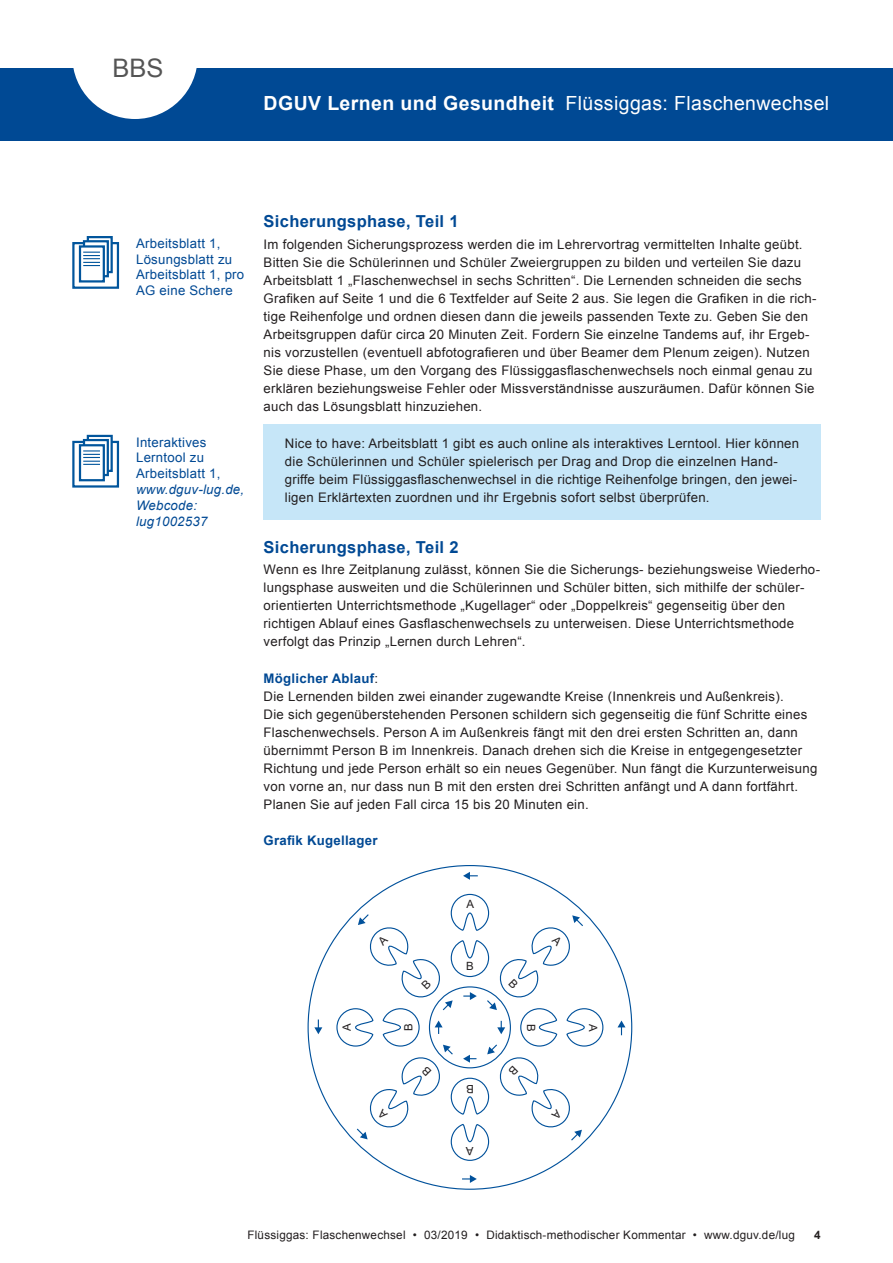
<style>
.page{position:relative;width:893px;height:1263px;background:#fff}
.page>*{position:absolute;margin:0;border:0;box-sizing:border-box;transform-origin:0 0}
.t1{font:25.5px "Arial";color:#555}
.t2{font:19.5px "Arial";letter-spacing:.02em;color:#fff}
.Zwischenueberschrift{font:700 16.5px "Arial";letter-spacing:.02em;color:#004994}
.Fliesstext{font:13.2px/18px "Arial";letter-spacing:.02em;color:#231f20}
.hinweis_links{font:13.2px/15.9px "Arial";letter-spacing:.02em;color:#004994}
.Fliesstext-2{font:700 13.2px "Arial";letter-spacing:.02em;color:#004994}
.hinweis_links-2{font:italic 13.2px "Arial";letter-spacing:.02em;color:#004994}
.t3{font:11.7px "Arial";letter-spacing:.02em;color:#231f20}
.t4{font:700 11.7px "Arial";color:#231f20}
.t5{font:11.4px "Arial";color:#231f20}
.s1{font-weight:700}
.s2{font-style:italic}
.s3{font-weight:400;color:#231f20}
</style>
<div class="page">
<div style="left:0;top:68px;width:893px;height:72px;background:#004994"></div>
<svg style="left:73px;top:68px;width:124px;height:51px"></svg>
<div style="left:264px;top:424px;width:557px;height:96px;background:#c6e6f8"></div>
<div style="left:73px;top:243px;width:45px;height:45px;background:linear-gradient(to right,#fff,#f8fbfc)"></div>
<div style="left:72px;top:242px;width:47px;height:47px;border:2px solid #01559c"></div>
<div style="left:88px;top:237px;width:24px;height:35px;background:#fff"></div>
<div style="left:87px;top:236px;width:26px;height:37px;border:2px solid #01559c"></div>
<div style="left:83px;top:240px;width:26px;height:37px;background:#fff;border:2px solid #01559c"></div>
<div style="left:79px;top:245px;width:26px;height:37px;background:#fff;border:2px solid #01559c"></div>
<svg style="left:83px;top:252px;width:17px;height:14px"></svg>
<div style="left:72px;top:441px;width:47px;height:47px;border:2px solid #01559c"></div>
<div style="left:88px;top:436px;width:24px;height:35px;background:#fff"></div>
<div style="left:87px;top:435px;width:26px;height:37px;border:2px solid #01559c"></div>
<div style="left:83px;top:439px;width:26px;height:37px;background:#fff;border:2px solid #01559c"></div>
<div style="left:79px;top:444px;width:26px;height:37px;background:#fff;border:2px solid #01559c"></div>
<svg style="left:83px;top:450px;width:17px;height:15px"></svg>
<svg style="left:314px;top:872px;width:311px;height:311px"></svg>
<h1 class="t1" style="left:112px;top:51px;width:53px">BBS</h1>
<h2 class="t2" style="left:264px;top:90px;width:567px"><span class="s1">DGUV Lernen und Gesundheit</span> Flüssiggas: Flaschenwechsel</h2>
<p class="hinweis_links" style="left:136px;top:235px;width:110px">Arbeitsblatt 1,<br>Lösungsblatt zu<br>Arbeitsblatt 1, pro<br>AG eine Schere</p>
<p class="hinweis_links" style="left:136px;top:434px;width:110px">Interaktives<br>Lerntool zu<br>Arbeitsblatt 1, <span class="s2">www.dguv-lug.de,<br>Webcode:</span></p>
<p class="hinweis_links-2" style="left:136px;top:513px;width:73px">lug1002537</p>
<p class="Zwischenueberschrift" style="left:264px;top:210px;width:196px">Sicherungsphase, Teil 1</p>
<p class="Fliesstext" style="left:264px;top:235px;width:554px">Im folgenden Sicherungsprozess werden die im Lehrervortrag vermittelten Inhalte geübt.<br>Bitten Sie die Schülerinnen und Schüler Zweiergruppen zu bilden und verteilen Sie dazu Arbeitsblatt 1 „Flaschenwechsel in sechs Schritten“. Die Lernenden schneiden die sechs Grafiken auf Seite 1 und die 6 Textfelder auf Seite 2 aus. Sie legen die Grafiken in die rich&shy;tige Reihenfolge und ordnen diesen dann die jeweils passenden Texte zu. Geben Sie den Arbeitsgruppen dafür circa 20 Minuten Zeit. Fordern Sie einzelne Tandems auf, ihr Ergeb&shy;nis vorzustellen (eventuell abfotografieren und über Beamer dem Plenum zeigen). Nutzen Sie diese Phase, um den Vorgang des Flüssiggasflaschenwechsels noch einmal genau zu erklären beziehungsweise Fehler oder Missverständnisse auszuräumen. Dafür können Sie auch das Lösungsblatt hinzuziehen.</p>
<p class="Fliesstext" style="left:285px;top:434px;width:516px">Nice to have: Arbeitsblatt 1 gibt es auch online als interaktives Lerntool. Hier können die Schülerinnen und Schüler spielerisch per Drag and Drop die einzelnen Hand&shy;griffe beim Flüssiggasflaschenwechsel in die richtige Reihenfolge bringen, den jewei&shy;ligen Erklärtexten zuordnen und ihr Ergebnis sofort selbst überprüfen.</p>
<p class="Zwischenueberschrift" style="left:264px;top:536px;width:196px">Sicherungsphase, Teil 2</p>
<p class="Fliesstext" style="left:264px;top:561px;width:558px">Wenn es Ihre Zeitplanung zulässt, können Sie die Sicherungs- beziehungsweise Wiederho&shy;lungsphase ausweiten und die Schülerinnen und Schüler bitten, sich mithilfe der schüler&shy;orientierten Unterrichtsmethode „Kugellager“ oder „Doppelkreis“ gegenseitig über den richtigen Ablauf eines Gasflaschenwechsels zu unterweisen. Diese Unterrichtsmethode verfolgt das Prinzip „Lernen durch Lehren“.</p>
<p class="Fliesstext-2" style="left:264px;top:669px;width:116px">Möglicher Ablauf<span class="s3">:</span></p>
<p class="Fliesstext" style="left:264px;top:687px;width:555px">Die Lernenden bilden zwei einander zugewandte Kreise (Innenkreis und Außenkreis).<br>Die sich gegenüberstehenden Personen schildern sich gegenseitig die fünf Schritte eines Flaschenwechsels. Person A im Außenkreis fängt mit den drei ersten Schritten an, dann übernimmt Person B im Innenkreis. Danach drehen sich die Kreise in entgegengesetzter Richtung und jede Person erhält so ein neues Gegenüber. Nun fängt die Kurzunterweisung von vorne an, nur dass nun B mit den ersten drei Schritten anfängt und A dann fortfährt.<br>Planen Sie auf jeden Fall circa 15 bis 20 Minuten ein.</p>
<p class="Fliesstext-2" style="left:264px;top:832px;width:115px">Grafik Kugellager</p>
<p class="t5" style="left:466px;top:897px;width:9px">A</p>
<p class="t5" style="left:339px;top:1031px;width:9px;rotate:-90deg">A</p>
<p class="t5" style="left:401px;top:1031px;width:9px;rotate:-90deg">B</p>
<p class="t5" style="left:466px;top:958px;width:9px">B</p>
<p class="t5" style="left:474px;top:1096px;width:9px;rotate:-180deg">B</p>
<p class="t5" style="left:539px;top:1023px;width:9px;rotate:90deg">B</p>
<p class="t5" style="left:600px;top:1024px;width:9px;rotate:90deg">A</p>
<p class="t5" style="left:473px;top:1158px;width:9px;rotate:-180deg">A</p>
<p class="t3" style="left:247px;top:1228px;width:549px">Flüssiggas: Flaschenwechsel • 03/2019 • Didaktisch-methodischer Kommentar • www.dguv.de/lug</p>
<p class="t4" style="left:814px;top:1227px;width:8px">4</p>
</div>
